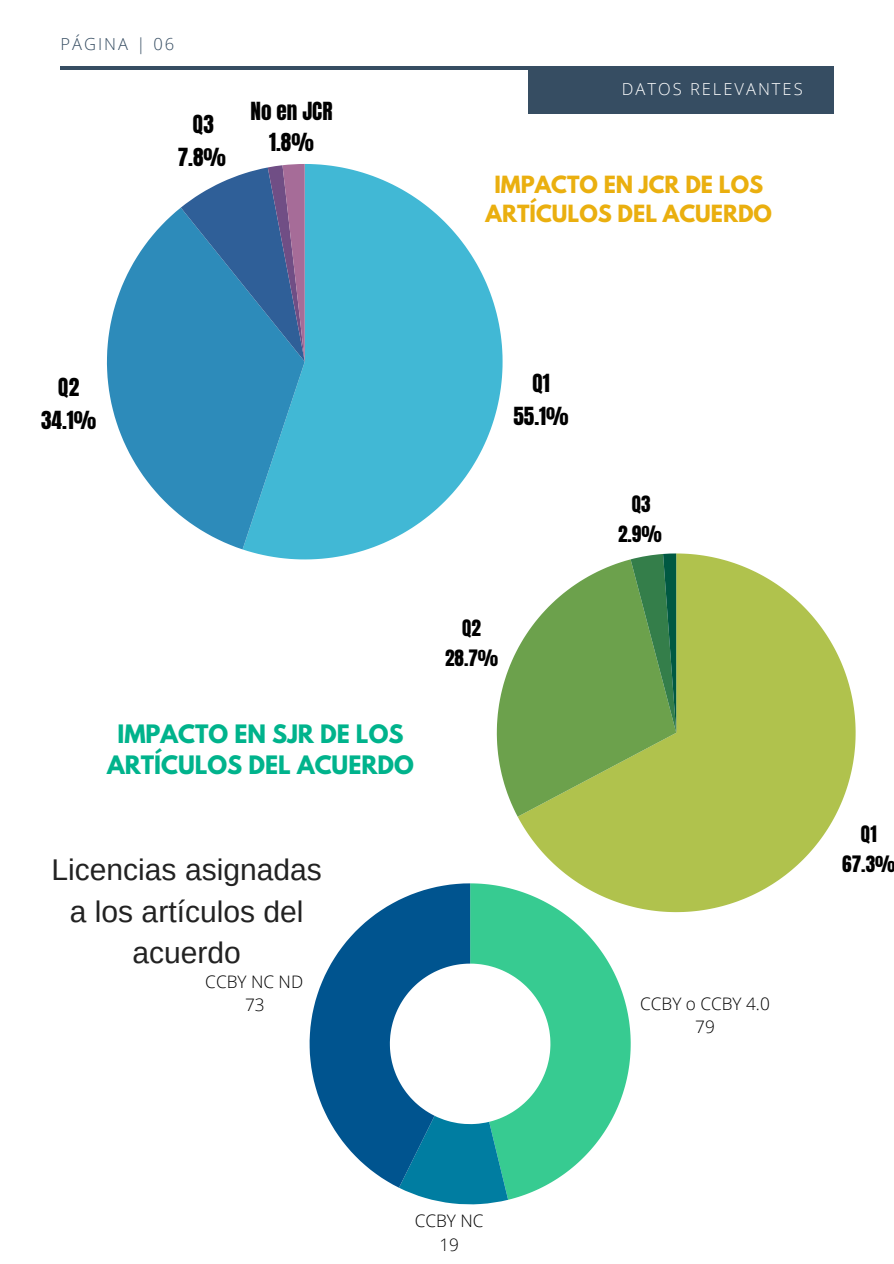
<style>
.page{position:relative;width:894px;height:1264px;background:#fff}
.page>*{position:absolute;margin:0;border:0;box-sizing:border-box;transform-origin:0 0}
.t1{font:30px/41.7px "Arimo";color:#222;text-align:center}
.t2{font:700 22.5px/30.3px "League Spartan";color:#00b38c;text-align:center}
.t3{font:21.15px/33px "Anton";color:#000;text-align:center}
.t4{font:700 21px/29.2px "League Spartan";color:#eaaf0f;text-align:center}
.t5{font:19.2px/30px "Anton";color:#000;text-align:center}
.t6{font:300 17.25px/23.2px "Open Sans";color:#000;text-align:center}
.t7{font:300 16.5px "Open Sans";letter-spacing:.12em;color:#fff}
.t8{font:300 16.5px "Open Sans";letter-spacing:.12em;color:#364d62}
</style>
<div class="page">
<hr style="left:61px;top:66px;width:770px;height:4px;background:#364d62">
<div style="left:528px;top:66px;width:304px;height:47px;background:#364d62"></div>
<svg style="left:242px;top:164px;width:260px;height:395px;fill:#41b8d5"></svg>
<svg style="left:107px;top:208px;width:198px;height:341px;fill:#2d8bba"></svg>
<svg style="left:181px;top:164px;width:124px;height:198px;background:#4c7cab"></svg>
<svg style="left:517px;top:553px;width:338px;height:359px;fill:#b0c24d"></svg>
<svg style="left:496px;top:559px;width:180px;height:257px;fill:#6ca14c"></svg>
<svg style="left:630px;top:553px;width:46px;height:179px;background:#4d8d4d"></svg>
<svg style="left:470px;top:883px;width:160px;height:316px;fill:#37cb91"></svg>
<svg style="left:399px;top:1115px;width:109px;height:89px;background:#2d9cab"></svg>
<svg style="left:309px;top:883px;width:161px;height:304px;fill:#00548f"></svg>
<p class="t8" style="left:61px;top:33px;width:115px">PÁGINA | 06</p>
<p class="t3" style="left:178px;top:108px;width:50px">Q3<br>7.8%</p>
<p class="t3" style="left:250px;top:95px;width:83px;line-height:31.7px">No en JCR<br>1.8%</p>
<p class="t7" style="left:621px;top:78px;width:182px">DATOS RELEVANTES</p>
<p class="t4" style="left:485px;top:172px;width:288px">IMPACTO EN JCR DE LOS<br>ARTÍCULOS DEL ACUERDO</p>
<p class="t3" style="left:41px;top:371px;width:57px">Q2<br>34.1%</p>
<p class="t3" style="left:513px;top:367px;width:57px">Q1<br>55.1%</p>
<p class="t2" style="left:107px;top:721px;width:308px">IMPACTO EN SJR DE LOS<br>ARTÍCULOS DEL ACUERDO</p>
<p class="t5" style="left:445px;top:613px;width:55px">Q2<br>28.7%</p>
<p class="t1" style="left:52px;top:848px;width:272px">Licencias asignadas a los artículos del acuerdo</p>
<p class="t6" style="left:205px;top:969px;width:99px">CCBY NC ND<br>73</p>
<p class="t5" style="left:617px;top:489px;width:45px">Q3<br>2.9%</p>
<p class="t6" style="left:640px;top:991px;width:131px">CCBY o CCBY 4.0<br>79</p>
<p class="t5" style="left:842px;top:818px;width:55px">Q1<br>67.3%</p>
<p class="t6" style="left:414px;top:1208px;width:70px">CCBY NC<br>19</p>
</div>
